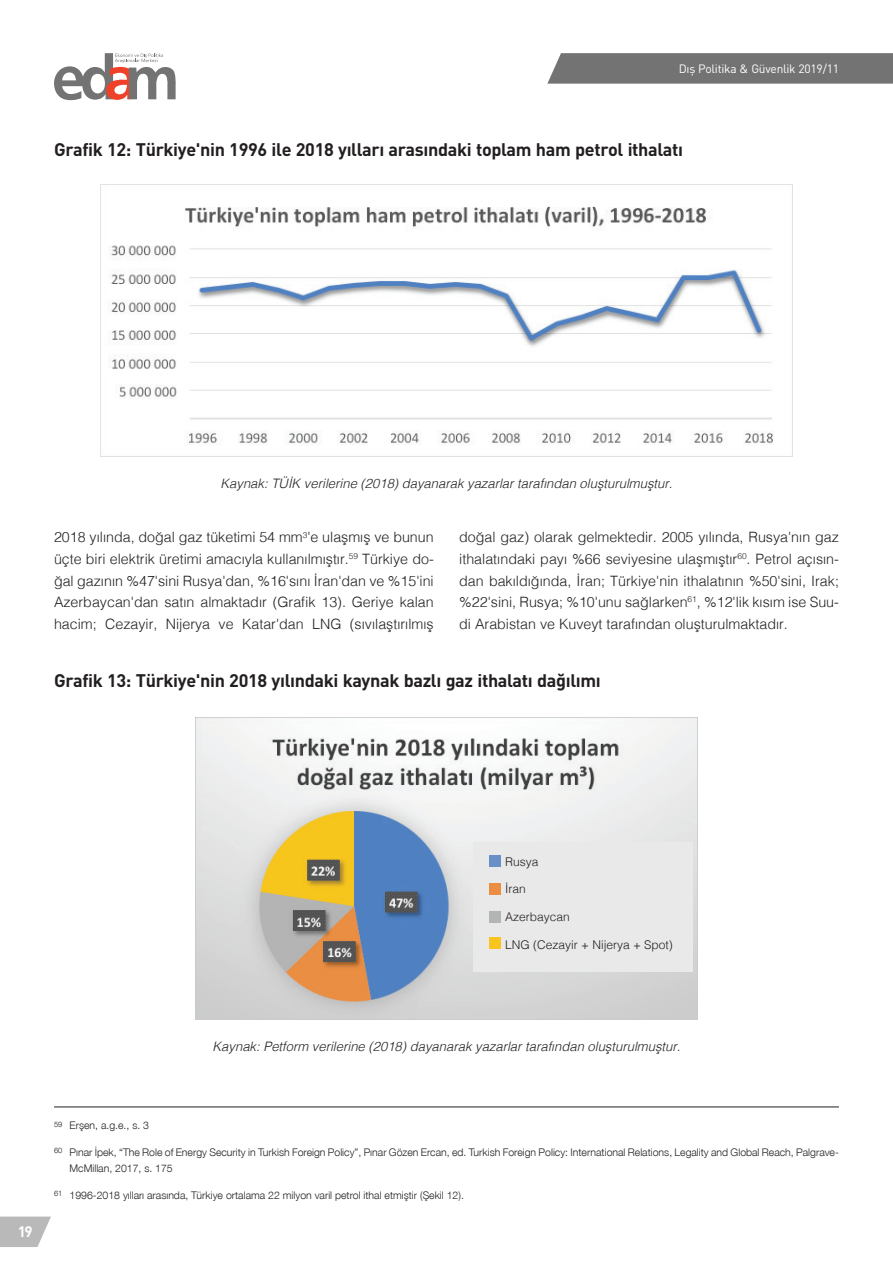
<style>
.page{position:relative;width:893px;height:1263px;background:#fff}
.page>*{position:absolute;margin:0;border:0;box-sizing:border-box;transform-origin:0 0}
.t1{font:700 18px "DIN";letter-spacing:-.02em;color:#231f20}
.t2{font:700 15px "DIN";color:#fff}
.t3{font:300 14.25px/21.6px "Helvetica";color:#231f20;text-align:justify}
.t4{font:italic 300 13.05px "Helvetica";color:#231f20}
.t5{font:300 12px "Helvetica";color:#231f20}
.t6{font:12px "DIN";letter-spacing:-.02em;color:#fff}
.t7{font:300 10.5px/16.2px "Helvetica Neue LT Pro";color:#231f20}
.t8{font:300 7.5px "Helvetica Neue LT Pro";color:#231f20}
</style>
<div class="page">
<svg style="left:0;top:1216px;width:51px;height:31px;background:#c3c3c3"></svg>
<svg style="left:547px;top:53px;width:346px;height:31px;background:#787878"></svg>
<svg style="left:54px;top:53px;width:122px;height:48px"></svg>
<hr style="left:54px;top:1107px;width:785px;height:1px;background:#231f20">
<img style="left:100px;top:185px;width:693px;height:271px">
<img style="left:195px;top:717px;width:503px;height:302px">
<div style="left:473px;top:842px;width:219px;height:130px;background:#e9e9ea"></div>
<div style="left:489px;top:856px;width:12px;height:11px;background:#698fc7"></div>
<div style="left:489px;top:883px;width:12px;height:12px;background:#eb8d43"></div>
<div style="left:489px;top:911px;width:12px;height:11px;background:#b3b5b5"></div>
<div style="left:489px;top:937px;width:12px;height:11px;background:#f8c51e"></div>
<p class="t6" style="left:679px;top:61px;width:162px">Dış Politika &amp; Güvenlik 2019/11</p>
<p class="t1" style="left:54px;top:138px;width:631px">Grafik 12: Türkiye'nin 1996 ile 2018 yılları arasındaki toplam ham petrol ithalatı</p>
<p class="t4" style="left:221px;top:472px;width:453px">Kaynak: TÜİK verilerine (2018) dayanarak yazarlar tarafından oluşturulmuştur.</p>
<p class="t3" style="left:54px;top:525px;width:381px">2018 yılında, doğal gaz tüketimi 54 mm<sup>3</sup>'e ulaşmış ve bunun üçte biri elektrik üretimi amacıyla kullanılmıştır.<sup>59</sup> Türkiye do&shy;ğal gazının %47'sini Rusya'dan, %16'sını İran'dan ve %15'ini Azerbaycan'dan satın almaktadır (Grafik 13). Geriye kalan hacim; Cezayir, Nijerya ve Katar'dan LNG (sıvılaştırılmış</p>
<p class="t3" style="left:459px;top:525px;width:381px">doğal gaz) olarak gelmektedir. 2005 yılında, Rusya'nın gaz ithalatındaki payı %66 seviyesine ulaşmıştır<sup>60</sup>. Petrol açısın&shy;dan bakıldığında, İran; Türkiye'nin ithalatının %50'sini, Irak; %22'sini, Rusya; %10'unu sağlarken<sup>61</sup>, %12'lik kısım ise Suu&shy;di Arabistan ve Kuveyt tarafından oluşturulmaktadır.</p>
<p class="t1" style="left:54px;top:668px;width:548px">Grafik 13: Türkiye'nin 2018 yılındaki kaynak bazlı gaz ithalatı dağılımı</p>
<p class="t5" style="left:505px;top:851px;width:35px">Rusya</p>
<p class="t5" style="left:505px;top:879px;width:22px">İran</p>
<p class="t5" style="left:505px;top:906px;width:66px">Azerbaycan</p>
<p class="t5" style="left:505px;top:934px;width:169px">LNG (Cezayir + Nijerya + Spot)</p>
<p class="t4" style="left:213px;top:1035px;width:469px">Kaynak: Petform verilerine (2018) dayanarak yazarlar tarafından oluşturulmuştur.</p>
<p class="t2" style="left:18px;top:1222px;width:16px">19</p>
<p class="t8" style="left:54px;top:1119px;width:10px">59</p>
<p class="t8" style="left:54px;top:1146px;width:10px">60</p>
<p class="t8" style="left:54px;top:1189px;width:10px">61</p>
<p class="t7" style="left:70px;top:1116px;width:81px">Erşen, a.g.e., s. 3</p>
<p class="t7" style="left:70px;top:1143px;width:771px">Pınar İpek, “The Role of Energy Security in Turkish Foreign Policy”, Pınar Gözen Ercan, ed. Turkish Foreign Policy: International Relations, Legality and Global Reach, Palgrave-<br>McMillan, 2017, s. 175</p>
<p class="t7" style="left:70px;top:1186px;width:396px">1996-2018 yılları arasında, Türkiye ortalama 22 milyon varil petrol ithal etmiştir (Şekil 12).</p>
</div>
